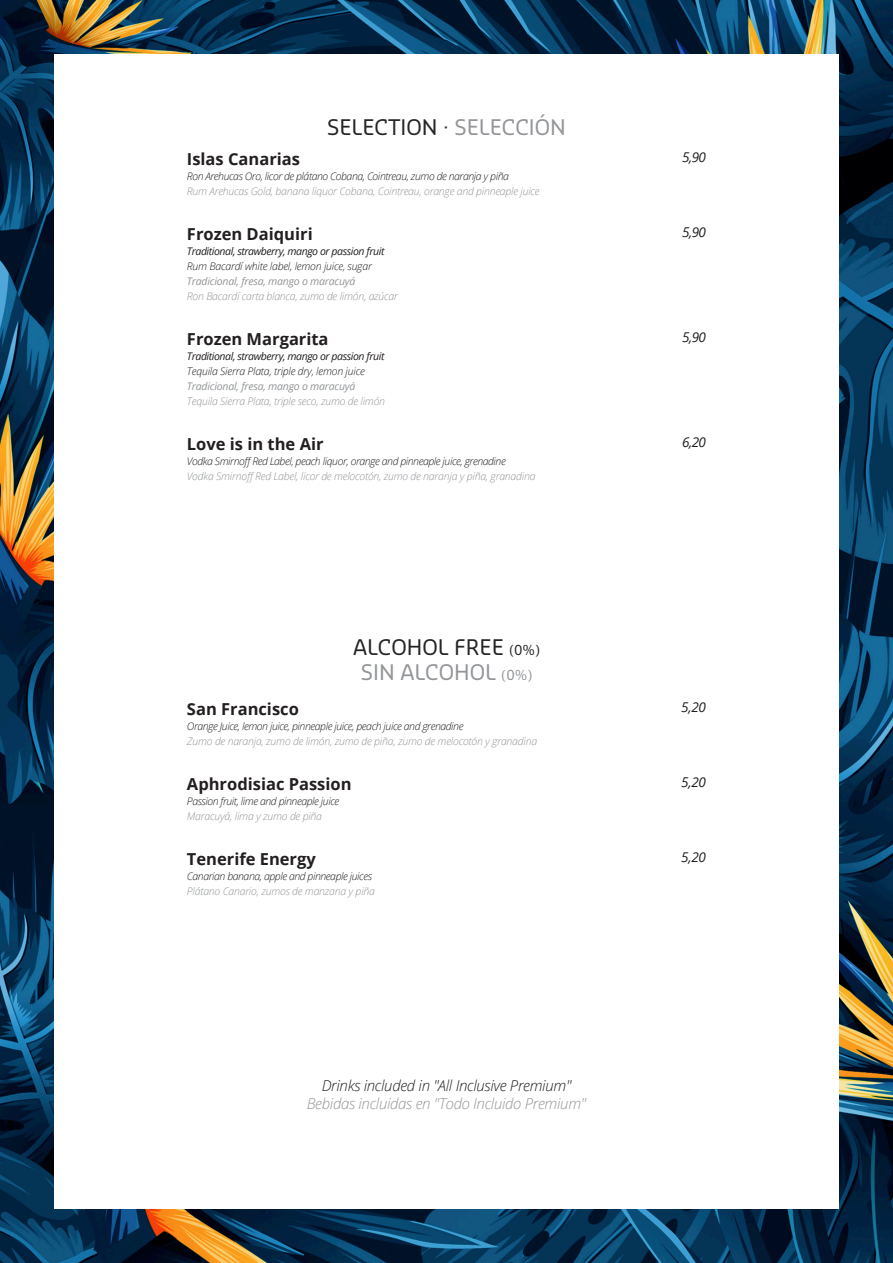
<style>
.page{position:relative;width:893px;height:1263px;background:#fff}
.page>*{position:absolute;margin:0;border:0;box-sizing:border-box;transform-origin:0 0}
.t1{font:21px/25.2px "Sansa Pro";color:#252525;text-align:center}
.t2{font:700 16.5px "Open Sans";color:#231f20}
.t3{font:italic 300 15px/18px "Open Sans";letter-spacing:-.02em;color:#939598;text-align:center}
.t4{font:italic 13.5px "Open Sans";letter-spacing:-.04em;color:#231f20}
.t5{font:italic 10.5px/15px "Open Sans";letter-spacing:-.04em;color:#231f20}
.t6{font:italic 300 10.5px/15px "Open Sans";letter-spacing:-.04em;color:#231f20}
.t7{font:italic 300 10.5px/15px "Open Sans";letter-spacing:-.02em;color:#939598}
.t8{font:italic 300 10.5px/15px "Open Sans";letter-spacing:-.04em;color:#939598}
.s1{color:#939598}
.s2{color:#231f20}
.s3{font-weight:300}
.s4{font-weight:300;color:#939598}
.s5{font-size:13.5px}
.s6{font-size:13.5px;color:#939598}
</style>
<div class="page">
<img style="left:0;top:0;width:893px;height:1263px">
<div style="left:54px;top:54px;width:785px;height:1155px;background:#fff"></div>
<p class="t1" style="left:327px;top:114px;width:240px">SELECTION · <span class="s1">SELECCIÓN</span></p>
<p class="t2" style="left:187px;top:147px;width:115px">Islas Canarias</p>
<p class="t7" style="left:187px;top:168px;width:354px"><span class="s2">Ron Arehucas Oro, licor de plátano Cobana, Cointreau, zumo de naranja y piña<br></span>Rum Arehucas Gold, banana liquor Cobana, Cointreau, orange and pinneaple juice</p>
<p class="t2" style="left:187px;top:222px;width:127px">Frozen Daiquiri</p>
<p class="t5" style="left:187px;top:244px;width:213px">Traditional, strawberry, mango or passion fruit <span class="s3">Rum Bacardí white label, lemon juice, sugar </span><span class="s1">Tradicional, fresa, mango o maracuyá<br></span><span class="s4">Ron Bacardí carta blanca, zumo de limón, azúcar</span></p>
<p class="t2" style="left:187px;top:327px;width:143px">Frozen Margarita</p>
<p class="t5" style="left:187px;top:349px;width:200px">Traditional, strawberry, mango or passion fruit <span class="s3">Tequila Sierra Plata, triple dry, lemon juice </span><span class="s1">Tradicional, fresa, mango o maracuyá </span><span class="s4">Tequila Sierra Plata, triple seco, zumo de limón</span></p>
<p class="t2" style="left:187px;top:432px;width:138px">Love is in the Air</p>
<p class="t6" style="left:187px;top:453px;width:350px">Vodka SmirnoffRed Label, peach liquor, orange and pinneaple juice, grenadine<br><span class="s1">Vodka Smirnoff Red Label, licor de melocotón, zumo de naranja y piña, granadina</span></p>
<p class="t1" style="left:353px;top:634px;width:188px">ALCOHOL FREE <span class="s5">(0%)<br></span><span class="s1">SIN ALCOHOL</span> <span class="s6">(0%)</span></p>
<p class="t2" style="left:187px;top:697px;width:113px">San Francisco</p>
<p class="t8" style="left:187px;top:718px;width:352px"><span class="s2">Orange Juice, lemon juice, pinneaple juice, peach juice and grenadine<br></span>Zumo de naranja, zumo de limón, zumo de piña, zumo de melocotón y granadina</p>
<p class="t2" style="left:187px;top:772px;width:166px">Aphrodisiac Passion</p>
<p class="t6" style="left:187px;top:793px;width:154px">Passion fruit, lime and pinneaple juice<br><span class="s1">Maracuyá, lima y zumo de piña</span></p>
<p class="t2" style="left:187px;top:847px;width:130px">Tenerife Energy</p>
<p class="t6" style="left:187px;top:868px;width:190px">Canarian banana, apple and pinneaple juices<br><span class="s1">Plátano Canario, zumos de manzana y piña</span></p>
<p class="t3" style="left:307px;top:1076px;width:281px"><span class="s2">Drinks included in "All Inclusive Premium"<br></span>Bebidas incluidas en "Todo Incluido Premium"</p>
<p class="t4" style="left:682px;top:148px;width:25px">5,90</p>
<p class="t4" style="left:682px;top:223px;width:25px">5,90</p>
<p class="t4" style="left:682px;top:328px;width:25px">5,90</p>
<p class="t4" style="left:682px;top:433px;width:25px">6,20</p>
<p class="t4" style="left:681px;top:698px;width:26px">5,20</p>
<p class="t4" style="left:681px;top:773px;width:26px">5,20</p>
<p class="t4" style="left:681px;top:848px;width:26px">5,20</p>
</div>
